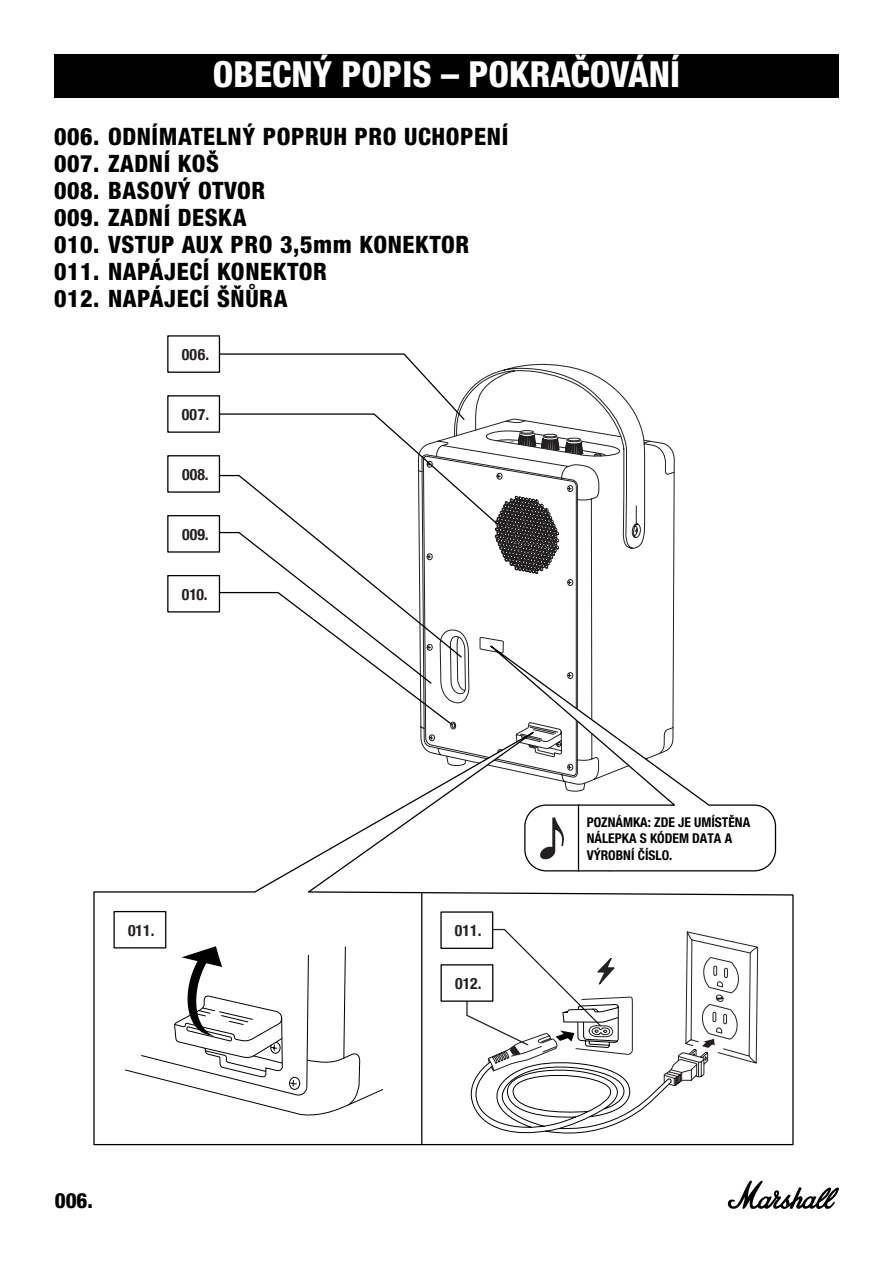
<style>
.page{position:relative;width:893px;height:1263px;background:#fff}
.page>*{position:absolute;margin:0;border:0;box-sizing:border-box;transform-origin:0 0}
.t1{font:800 condensed 36px "Helvetica Neue LT Pro";color:#fff}
.t2{font:800 condensed 24px/27px "Helvetica Neue LT Pro";letter-spacing:.025em;color:#000}
.t3{font:800 condensed 21px "Helvetica Neue LT Std";color:#000}
.t4{font:700 condensed 15.75px "Helvetica Neue";color:#241f21}
.t5{font:700 condensed 13.5px/16.5px "Helvetica Neue LT Pro";color:#000}
.s1{font-family:"Helvetica Neue LT Std"}
</style>
<div class="page">
<svg style="left:727px;top:1180px;width:112px;height:29px"></svg>
<div style="left:54px;top:54px;width:785px;height:44px;background:#000"></div>
<svg style="left:499px;top:363px;width:176px;height:264px"></svg>
<svg style="left:499px;top:417px;width:121px;height:40px"></svg>
<svg style="left:93px;top:726px;width:701px;height:420px"></svg>
<div style="left:167px;top:335px;width:53px;height:38px;border:1px solid #000"></div>
<div style="left:167px;top:575px;width:53px;height:37px;background:#fff;border:1px solid #000"></div>
<div style="left:167px;top:395px;width:53px;height:38px;background:#fff;border:1px solid #000"></div>
<div style="left:167px;top:455px;width:53px;height:38px;background:#fff;border:1px solid #000"></div>
<svg style="left:218px;top:353px;width:281px;height:373px"></svg>
<svg style="left:467px;top:627px;width:310px;height:245px"></svg>
<svg style="left:539px;top:817px;width:27px;height:43px"></svg>
<hr style="left:421px;top:893px;width:1px;height:251px;background:#000">
<div style="left:440px;top:911px;width:53px;height:38px;background:#fff;border:1px solid #000"></div>
<div style="left:440px;top:964px;width:53px;height:38px;background:#fff;border:1px solid #000"></div>
<svg style="left:124px;top:946px;width:260px;height:173px"></svg>
<svg style="left:463px;top:928px;width:295px;height:214px"></svg>
<div style="left:167px;top:515px;width:53px;height:38px;background:#fff;border:1px solid #000"></div>
<svg style="left:218px;top:531px;width:215px;height:154px"></svg>
<div style="left:113px;top:911px;width:53px;height:37px;background:#fff;border:1px solid #000"></div>
<h1 class="t1" style="left:213px;top:52px;width:469px">OBECNÝ POPIS – POKRAČOVÁNÍ</h1>
<p class="t2" style="left:54px;top:123px;width:456px"><span class="s1">006.</span> ODNÍMATELNÝ POPRUH PRO UCHOPENÍ<br><span class="s1">007.</span> ZADNÍ KOŠ<br><span class="s1">008.</span> BASOVÝ OTVOR<br><span class="s1">009.</span> ZADNÍ DESKA<br><span class="s1">010.</span> VSTUP AUX PRO 3,5mm KONEKTOR<br><span class="s1">011.</span> NAPÁJECÍ KONEKTOR<br><span class="s1">012.</span> NAPÁJECÍ ŠŇŮRA</p>
<p class="t4" style="left:182px;top:341px;width:29px">006.</p>
<p class="t4" style="left:182px;top:401px;width:29px">007.</p>
<p class="t4" style="left:182px;top:461px;width:28px">008.</p>
<p class="t4" style="left:182px;top:521px;width:28px">009.</p>
<p class="t4" style="left:182px;top:581px;width:27px">010.</p>
<p class="t4" style="left:128px;top:917px;width:28px">011.</p>
<p class="t3" style="left:55px;top:1187px;width:40px">006.</p>
<p class="t4" style="left:455px;top:917px;width:28px">011.</p>
<p class="t4" style="left:455px;top:970px;width:28px">012.</p>
<p class="t5" style="left:587px;top:813px;width:165px">POZNÁMKA: ZDE JE UMÍSTĚNA<br>NÁLEPKA S KÓDEM DATA A<br>VÝROBNÍ ČÍSLO.</p>
</div>
